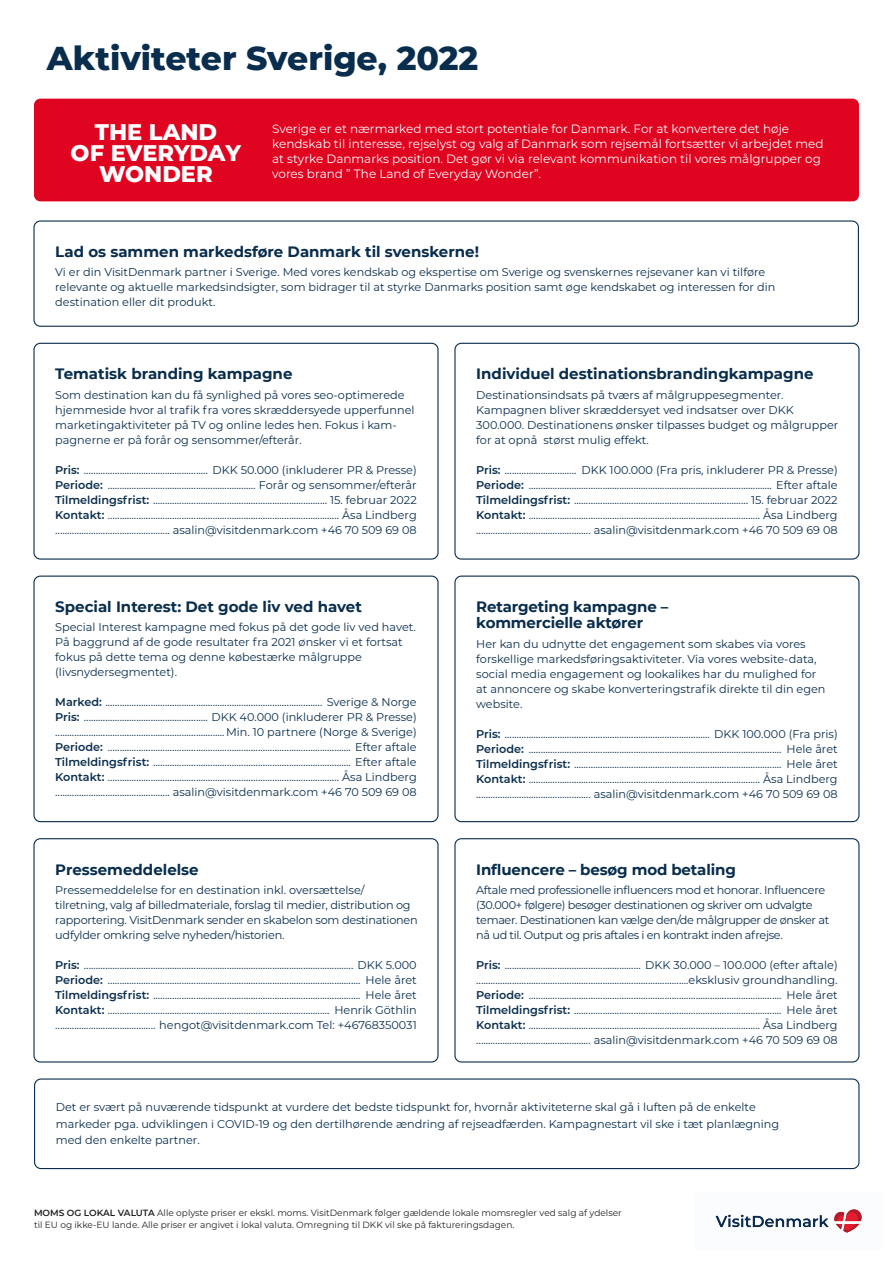
<style>
.page{position:relative;width:893px;height:1263px;background:#fff}
.page>*{position:absolute;margin:0;border:0;box-sizing:border-box;transform-origin:0 0}
.t1{font:800 33px "Visit Denmark";color:#092d4c}
.t2{font:800 22.5px/21px "Visit Denmark";color:#fff;text-align:center}
.t3{font:700 15px/16.2px "Visit Denmark";color:#092d4c}
.t4{font:12px/15px "Visit Denmark";color:#fff}
.t5{font:11.25px/15px "Visit Denmark";color:#092d4c}
.t6{font:11.25px/15px "Visit Denmark";letter-spacing:-.03em;color:#092d4c}
.t7{font:11.25px/15px "Visit Denmark";letter-spacing:-.02em;color:#092d4c}
.t8{font:9px/12px "Visit Denmark";color:#231f20}
.s1{font-weight:600}
</style>
<div class="page">
<div style="left:33px;top:343px;width:406px;height:217px;border:1px solid #092d4c;border-radius:6px"></div>
<div style="left:33px;top:575px;width:406px;height:247px;border:1px solid #092d4c;border-radius:6px"></div>
<div style="left:33px;top:838px;width:406px;height:224px;border:1px solid #092d4c;border-radius:6px"></div>
<div style="left:33px;top:220px;width:826px;height:107px;border:1px solid #092d4c;border-radius:6px"></div>
<div style="left:34px;top:1078px;width:825px;height:91px;border:1px solid #092d4c;border-radius:6px"></div>
<div style="left:454px;top:343px;width:405px;height:217px;border:1px solid #092d4c;border-radius:6px"></div>
<div style="left:454px;top:575px;width:405px;height:247px;border:1px solid #092d4c;border-radius:6px"></div>
<div style="left:454px;top:838px;width:405px;height:224px;border:1px solid #092d4c;border-radius:6px"></div>
<div style="left:34px;top:99px;width:825px;height:102px;background:#df041f;border-radius:6px"></div>
<svg style="left:715px;top:1209px;width:147px;height:24px"></svg>
<h1 class="t1" style="left:47px;top:37px;width:433px">Aktiviteter Sverige, 2022</h1>
<h2 class="t2" style="left:71px;top:121px;width:172px">THE LAND<br>OF EVERYDAY<br>WONDER</h2>
<p class="t4" style="left:272px;top:121px;width:553px">Sverige er et nærmarked med stort potentiale for Danmark. For at konvertere det høje kendskab til interesse, rejselyst og valg af Danmark som rejsemål fortsætter vi arbejdet med at styrke Danmarks position. Det gør vi via relevant kommunikation til vores målgrupper og vores brand ” The Land of Everyday Wonder”.</p>
<h3 class="t3" style="left:55px;top:243px;width:425px">Lad os sammen markedsføre Danmark til svenskerne!</h3>
<p class="t5" style="left:55px;top:264px;width:721px">Vi er din VisitDenmark partner i Sverige. Med vores kendskab og ekspertise om Sverige og svenskernes rejsevaner kan vi tilføre relevante og aktuelle markedsindsigter, som bidrager til at styrke Danmarks position samt øge kendskabet og interessen for din destination eller dit produkt.</p>
<h3 class="t3" style="left:55px;top:366px;width:239px">Tematisk branding kampagne</h3>
<p class="t5" style="left:55px;top:387px;width:361px">Som destination kan du få synlighed på vores seo-optimerede hjemmeside hvor al trafik fra vores skræddersyede upperfunnel marketingaktiviteter på TV og online ledes hen. Fokus i kam&shy;pagnerne er på forår og sensommer/efterår.</p>
<p class="t5" style="left:55px;top:462px;width:363px;text-align:justify"><span class="s1">Pris:</span> .................................................... DKK 50.000 (inkluderer PR &amp; Presse)<br><span class="s1">Periode:</span> .............................................................. Forår og sensommer/efterår <span class="s1">Tilmeldingsfrist:</span> ......................................................................... 15. februar 2022<br><span class="s1">Kontakt:</span> ................................................................................................. Åsa Lindberg ................................................ asalin@visitdenmark.com +46 70 509 69 08</p>
<h3 class="t3" style="left:55px;top:598px;width:308px">Special Interest: Det gode liv ved havet</h3>
<p class="t5" style="left:55px;top:619px;width:362px">Special Interest kampagne med fokus på det gode liv ved havet.<br>På baggrund af de gode resultater fra 2021 ønsker vi et fortsat fokus på dette tema og denne købestærke målgruppe (livsnydersegmentet).</p>
<p class="t5" style="left:55px;top:694px;width:363px;text-align:justify"><span class="s1">Marked:</span> ........................................................................................... Sverige &amp; Norge <span class="s1">Pris:</span> .................................................... DKK 40.000 (inkluderer PR &amp; Presse) .......................................................................Min. 10 partnere (Norge &amp; Sverige)<br><span class="s1">Periode:</span> ...................................................................................................... Efter aftale <span class="s1">Tilmeldingsfrist:</span> ................................................................................... Efter aftale <span class="s1">Kontakt:</span> ................................................................................................. Åsa Lindberg ................................................ asalin@visitdenmark.com +46 70 509 69 08</p>
<h3 class="t3" style="left:55px;top:861px;width:145px">Pressemeddelelse</h3>
<p class="t7" style="left:55px;top:882px;width:364px">Pressemeddelelse for en destination inkl. oversættelse/ tilretning, valg af billedmateriale, forslag til medier, distribution og rapportering. VisitDenmark sender en skabelon som destinationen udfylder omkring selve nyheden/historien.</p>
<p class="t5" style="left:55px;top:957px;width:363px;text-align:justify"><span class="s1">Pris:</span> ................................................................................................................. DKK 5.000<br><span class="s1">Periode:</span> .......................................................................................................... Hele året <span class="s1">Tilmeldingsfrist:</span> ....................................................................................... Hele året <span class="s1">Kontakt:</span> ............................................................................................. Henrik Göthlin .......................................... hengot@visitdenmark.com Tel: +46768350031</p>
<h3 class="t3" style="left:476px;top:366px;width:339px">Individuel destinationsbrandingkampagne</h3>
<p class="t5" style="left:476px;top:387px;width:364px">Destinationsindsats på tværs af målgruppesegmenter.<br>Kampagnen bliver skræddersyet ved indsatser over DKK 300.000. Destinationens ønsker tilpasses budget og målgrupper for at opnå størst mulig effekt.</p>
<p class="t5" style="left:476px;top:462px;width:363px;text-align:justify"><span class="s1">Pris:</span> .............................. DKK 100.000 (Fra pris, inkluderer PR &amp; Presse)<br><span class="s1">Periode:</span> ...................................................................................................... Efter aftale <span class="s1">Tilmeldingsfrist:</span> ......................................................................... 15. februar 2022<br><span class="s1">Kontakt:</span> ................................................................................................. Åsa Lindberg ................................................ asalin@visitdenmark.com +46 70 509 69 08</p>
<h3 class="t3" style="left:476px;top:598px;width:194px">Retargeting kampagne – kommercielle aktører</h3>
<p class="t5" style="left:476px;top:636px;width:351px">Her kan du udnytte det engagement som skabes via vores forskellige markedsføringsaktiviteter. Via vores website-data, social media engagement og lookalikes har du mulighed for at annoncere og skabe konverteringstrafik direkte til din egen website.</p>
<p class="t5" style="left:476px;top:726px;width:363px;text-align:justify"><span class="s1">Pris:</span> ...................................................................................... DKK 100.000 (Fra pris)<br><span class="s1">Periode:</span> .......................................................................................................... Hele året <span class="s1">Tilmeldingsfrist:</span> ....................................................................................... Hele året <span class="s1">Kontakt:</span> ................................................................................................. Åsa Lindberg ................................................ asalin@visitdenmark.com +46 70 509 69 08</p>
<h3 class="t3" style="left:476px;top:861px;width:261px">Influencere – besøg mod betaling</h3>
<p class="t6" style="left:476px;top:882px;width:354px">Aftale med professionelle influencers mod et honorar. Influencere (30.000+ følgere) besøger destinationen og skriver om udvalgte temaer. Destinationen kan vælge den/de målgrupper de ønsker at nå ud til. Output og pris aftales i en kontrakt inden afrejse.</p>
<p class="t5" style="left:476px;top:957px;width:363px;text-align:justify"><span class="s1">Pris:</span> ......................................................... DKK 30.000 – 100.000 (efter aftale) .........................................................................................eksklusiv groundhandling.<br><span class="s1">Periode:</span> .......................................................................................................... Hele året <span class="s1">Tilmeldingsfrist:</span> ....................................................................................... Hele året <span class="s1">Kontakt:</span> ................................................................................................. Åsa Lindberg ................................................ asalin@visitdenmark.com +46 70 509 69 08</p>
<p class="t5" style="left:56px;top:1098px;width:725px;line-height:16.5px">Det er svært på nuværende tidspunkt at vurdere det bedste tidspunkt for, hvornår aktiviteterne skal gå i luften på de enkelte markeder pga. udviklingen i COVID-19 og den dertilhørende ændring af rejseadfærden. Kampagnestart vil ske i tæt planlægning med den enkelte partner.</p>
<p class="t8" style="left:34px;top:1206px;width:589px"><span class="s1">MOMS OG LOKAL VALUTA</span> Alle oplyste priser er ekskl. moms. VisitDenmark følger gældende lokale momsregler ved salg af ydelser til EU og ikke-EU lande. Alle priser er angivet i lokal valuta. Omregning til DKK vil ske på faktureringsdagen.</p>
</div>
